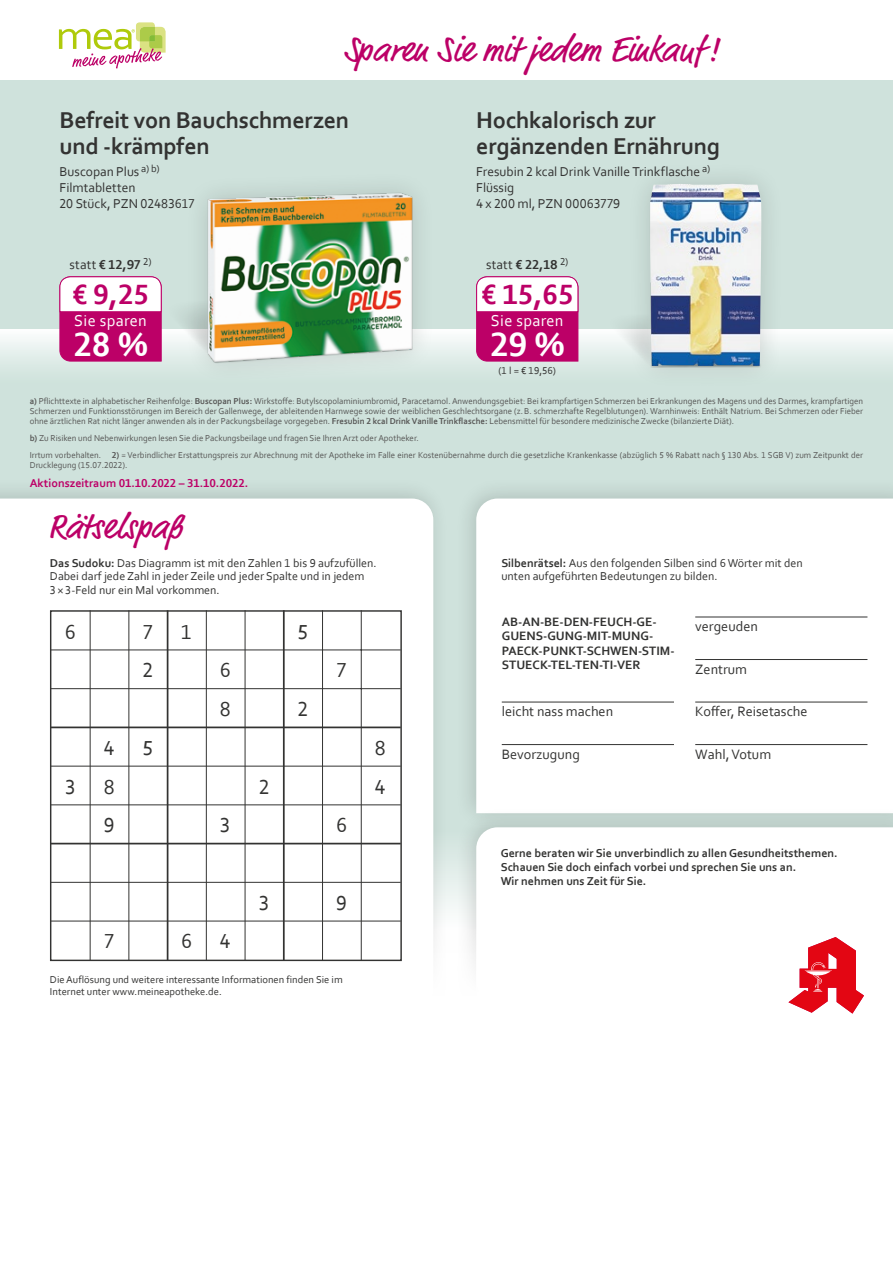
<style>
.page{position:relative;width:893px;height:1263px;background:#fff}
.page>*{position:absolute;margin:0;border:0;box-sizing:border-box;transform-origin:0 0}
.t1{font:36px "Market Pro";color:#bc0067}
.t2{font:700 35.25px "Corbel";color:#fff}
.t3{font:700 29.25px "Corbel";color:#bc0067}
.t4{font:700 24px/25.5px "Corbel";letter-spacing:-.01em;color:#333332}
.t5{font:21.3px "Corbel";color:#333332}
.t6{font:16.5px "Corbel";letter-spacing:.02em;color:#fff}
.t7{font:14.25px "Corbel";color:#333332}
.t8{font:13.5px/15.8px "Corbel";color:#333332}
.t9{font:700 13.5px "Corbel";letter-spacing:.005em;color:#333332}
.t10{font:700 12.75px/14.2px "Corbel";color:#333332}
.t11{font:12px/13.5px "Corbel";color:#333332}
.t12{font:700 12px/14.4px "Corbel";color:#333332}
.t13{font:700 12px "Corbel";color:#bc0067}
.t14{font:10.5px/12px "Corbel";color:#333332}
.t15{font:9px/9.8px "Corbel";color:#575756;text-align:justify}
.s1{font-weight:400}
.s2{font-weight:700}
</style>
<div class="page">
<div style="left:0;top:81px;width:893px;height:605px;background:#cfe2dc"></div>
<div style="left:0;top:329px;width:893px;height:56px;background:linear-gradient(to bottom,#fcfdfd,#cce1d9)"></div>
<div style="left:455px;top:477px;width:438px;height:352px;background:#c9dbd5"></div>
<div style="left:476px;top:498px;width:417px;height:307px;background:#fff"></div>
<div style="left:455px;top:805px;width:438px;height:214px;background:#000;opacity:.15"></div>
<svg style="left:476px;top:827px;width:417px;height:98px"></svg>
<svg style="left:59px;top:22px;width:107px;height:46px"></svg>
<svg style="left:479px;top:925px;width:414px;height:94px"></svg>
<div style="left:0;top:477px;width:449px;height:551px;background:#000;opacity:.15"></div>
<div style="left:0;top:498px;width:433px;height:427px;background:#fff"></div>
<svg style="left:0;top:925px;width:479px;height:103px"></svg>
<div style="left:51px;top:611px;width:350px;height:349px;background:#fff"></div>
<hr style="left:90px;top:611px;width:1px;height:349px;background:#333332">
<hr style="left:129px;top:611px;width:1px;height:349px;background:#333332">
<hr style="left:167px;top:611px;width:1px;height:349px;background:#333332">
<hr style="left:206px;top:611px;width:1px;height:349px;background:#333332">
<hr style="left:245px;top:611px;width:1px;height:349px;background:#333332">
<hr style="left:283px;top:611px;width:2px;height:349px;background:#333332">
<hr style="left:322px;top:611px;width:1px;height:349px;background:#333332">
<hr style="left:361px;top:611px;width:1px;height:349px;background:#333332">
<hr style="left:51px;top:650px;width:350px;height:1px;background:#333332">
<hr style="left:51px;top:688px;width:350px;height:1px;background:#333332">
<hr style="left:51px;top:726px;width:350px;height:2px;background:#333332">
<hr style="left:51px;top:766px;width:350px;height:1px;background:#333332">
<hr style="left:51px;top:805px;width:350px;height:1px;background:#333332">
<hr style="left:51px;top:843px;width:350px;height:1px;background:#333332">
<hr style="left:51px;top:882px;width:350px;height:1px;background:#333332">
<hr style="left:51px;top:921px;width:350px;height:1px;background:#333332">
<div style="left:50px;top:610px;width:352px;height:351px;border:1px solid #333332"></div>
<hr style="left:695px;top:617px;width:172px;height:1px;background:#333332">
<hr style="left:695px;top:659px;width:172px;height:1px;background:#333332">
<hr style="left:502px;top:702px;width:172px;height:1px;background:#333332">
<hr style="left:695px;top:702px;width:172px;height:1px;background:#333332">
<hr style="left:502px;top:744px;width:172px;height:1px;background:#333332">
<hr style="left:695px;top:744px;width:172px;height:1px;background:#333332">
<div style="left:185px;top:170px;width:251px;height:214px;background:#cee1db"></div>
<img style="left:165px;top:188px;width:281px;height:194px">
<img style="left:59px;top:276px;width:353px;height:101px">
<svg style="left:586px;top:329px;width:40px;height:52px"></svg>
<div style="left:626px;top:160px;width:159px;height:229px;background:#000;opacity:.15"></div>
<img style="left:650px;top:184px;width:111px;height:182px">
<svg style="left:476px;top:276px;width:103px;height:86px;background:#d565a3"></svg>
<h1 class="t1" style="left:344px;top:25px;width:377px">Sparen Sie mit jedem Einkauf!</h1>
<h3 class="t4" style="left:60px;top:107px;width:291px">Befreit von Bauchschmerzen und -krämpfen</h3>
<h3 class="t8" style="left:60px;top:163px;width:137px">Buscopan Plus <sup>a)</sup> <sup>b)<br></sup>Filmtabletten<br>20 Stück, PZN 02483617</h3>
<h3 class="t4" style="left:476px;top:107px;width:245px">Hochkalorisch zur ergänzenden Ernährung</h3>
<h3 class="t8" style="left:476px;top:163px;width:235px">Fresubin 2 kcal Drink Vanille Trinkflasche <sup>a)<br></sup>Flüssig<br>4 x 200 ml, PZN 00063779</h3>
<h3 class="t9" style="left:486px;top:257px;width:84px"><span class="s1">statt</span> € 22,18 <sup>2)</sup></h3>
<h3 class="t3" style="left:481px;top:276px;width:94px">€ 15,65</h3>
<h3 class="t6" style="left:491px;top:310px;width:74px">Sie sparen</h3>
<h2 class="t2" style="left:490px;top:323px;width:76px">29 %</h2>
<p class="t14" style="left:498px;top:365px;width:59px">(1 l = € 19,56)</p>
<p class="t15" style="left:30px;top:396px;width:835px"><span class="s2">a)</span> Pflichttexte in alphabetischer Reihenfolge: <span class="s2">Buscopan Plus:</span> Wirkstoffe: Butylscopolaminiumbromid, Paracetamol. Anwendungsgebiet: Bei krampfartigen Schmerzen bei Erkrankungen des Magens und des Darmes, krampfartigen Schmerzen und Funktionsstörungen im Bereich der Gallenwege, der ableitenden Harnwege sowie der weiblichen Geschlechtsorgane (z.B. schmerzhafte Regelblutungen). Warnhinweis: Enthält Natrium. Bei Schmerzen oder Fieber ohne ärztlichen Rat nicht länger anwenden als in der Packungsbeilage vorgegeben. <span class="s2">Fresubin 2 kcal Drink Vanille Trinkflasche:</span> Lebensmittel für besondere medizinische Zwecke (bilanzierte Diät).</p>
<p class="t15" style="left:30px;top:429px;width:835px;line-height:17.2px"><span class="s2">b)</span> Zu Risiken und Nebenwirkungen lesen Sie die Packungsbeilage und fragen Sie Ihren Arzt oder Apotheker.<br>Irrtum vorbehalten. <span class="s2">2)</span> = Verbindlicher Erstattungspreis zur Abrechnung mit der Apotheke im Falle einer Kostenübernahme durch die gesetzliche Krankenkasse (abzüglich 5 % Rabatt nach § 130 Abs. 1 SGB V) zum Zeitpunkt der</p>
<p class="t15" style="left:30px;top:460px;width:99px">Drucklegung (15.07.2022).</p>
<h3 class="t13" style="left:30px;top:475px;width:220px">Aktionszeitraum 01.10.2022 – 31.10.2022.</h3>
<h3 class="t9" style="left:70px;top:257px;width:83px"><span class="s1">statt</span> € 12,97 <sup>2)</sup></h3>
<h3 class="t3" style="left:72px;top:276px;width:78px">€ 9,25</h3>
<h3 class="t6" style="left:74px;top:310px;width:74px">Sie sparen</h3>
<h2 class="t2" style="left:73px;top:323px;width:76px">28 %</h2>
<h1 class="t1" style="left:48px;top:502px;width:137px">Rätselspaß</h1>
<h3 class="t11" style="left:50px;top:556px;width:328px"><span class="s2">Das Sudoku:</span> Das Diagramm ist mit den Zahlen 1 bis 9 aufzufüllen.<br>Dabei darf jede Zahl in jeder Zeile und jeder Spalte und in jedem<br>3×3-Feld nur ein Mal vorkommen.</h3>
<h3 class="t5" style="left:65px;top:618px;width:12px">6</h3>
<h3 class="t5" style="left:142px;top:618px;width:12px">7</h3>
<h3 class="t5" style="left:181px;top:618px;width:12px">1</h3>
<h3 class="t5" style="left:297px;top:618px;width:12px">5</h3>
<h3 class="t5" style="left:142px;top:657px;width:12px">2</h3>
<h3 class="t5" style="left:220px;top:657px;width:12px">6</h3>
<h3 class="t5" style="left:336px;top:657px;width:12px">7</h3>
<h3 class="t5" style="left:220px;top:696px;width:12px">8</h3>
<h3 class="t5" style="left:297px;top:696px;width:12px">2</h3>
<h3 class="t5" style="left:104px;top:735px;width:12px">4</h3>
<h3 class="t5" style="left:142px;top:735px;width:12px">5</h3>
<h3 class="t5" style="left:375px;top:735px;width:12px">8</h3>
<h3 class="t5" style="left:65px;top:773px;width:12px">3</h3>
<h3 class="t5" style="left:104px;top:773px;width:12px">8</h3>
<h3 class="t5" style="left:259px;top:773px;width:12px">2</h3>
<h3 class="t5" style="left:375px;top:773px;width:12px">4</h3>
<h3 class="t5" style="left:104px;top:812px;width:12px">9</h3>
<h3 class="t5" style="left:220px;top:812px;width:12px">3</h3>
<h3 class="t5" style="left:336px;top:812px;width:12px">6</h3>
<h3 class="t5" style="left:104px;top:928px;width:12px">7</h3>
<h3 class="t5" style="left:181px;top:928px;width:12px">6</h3>
<h3 class="t5" style="left:220px;top:928px;width:12px">4</h3>
<h3 class="t5" style="left:259px;top:889px;width:12px">3</h3>
<h3 class="t5" style="left:336px;top:889px;width:12px">9</h3>
<p class="t14" style="left:50px;top:973px;width:294px">Die Auflösung und weitere interessante Informationen finden Sie im<br>Internet unter www.meineapotheke.de.</p>
<h3 class="t11" style="left:501px;top:556px;width:303px"><span class="s2">Silbenrätsel:</span> Aus den folgenden Silben sind 6 Wörter mit den unten aufgeführten Bedeutungen zu bilden.</h3>
<h3 class="t10" style="left:502px;top:614px;width:174px">AB-AN-BE-DEN-FEUCH-GE-<br>GUENS-GUNG-MIT-MUNG-<br>PAECK-PUNKT-SCHWEN-STIM-<br>STUECK-TEL-TEN-TI-VER</h3>
<h3 class="t7" style="left:695px;top:618px;width:64px">vergeuden</h3>
<h3 class="t7" style="left:695px;top:660px;width:53px">Zentrum</h3>
<h3 class="t7" style="left:502px;top:703px;width:113px">leicht nass machen</h3>
<h3 class="t7" style="left:695px;top:703px;width:114px">Koffer, Reisetasche</h3>
<h3 class="t7" style="left:502px;top:745px;width:80px">Bevorzugung</h3>
<h3 class="t7" style="left:695px;top:745px;width:77px">Wahl, Votum</h3>
<h3 class="t12" style="left:501px;top:845px;width:338px">Gerne beraten wir Sie unverbindlich zu allen Gesundheitsthemen.<br>Schauen Sie doch einfach vorbei und sprechen Sie uns an.<br>Wir nehmen uns Zeit für Sie.</h3>
</div>
